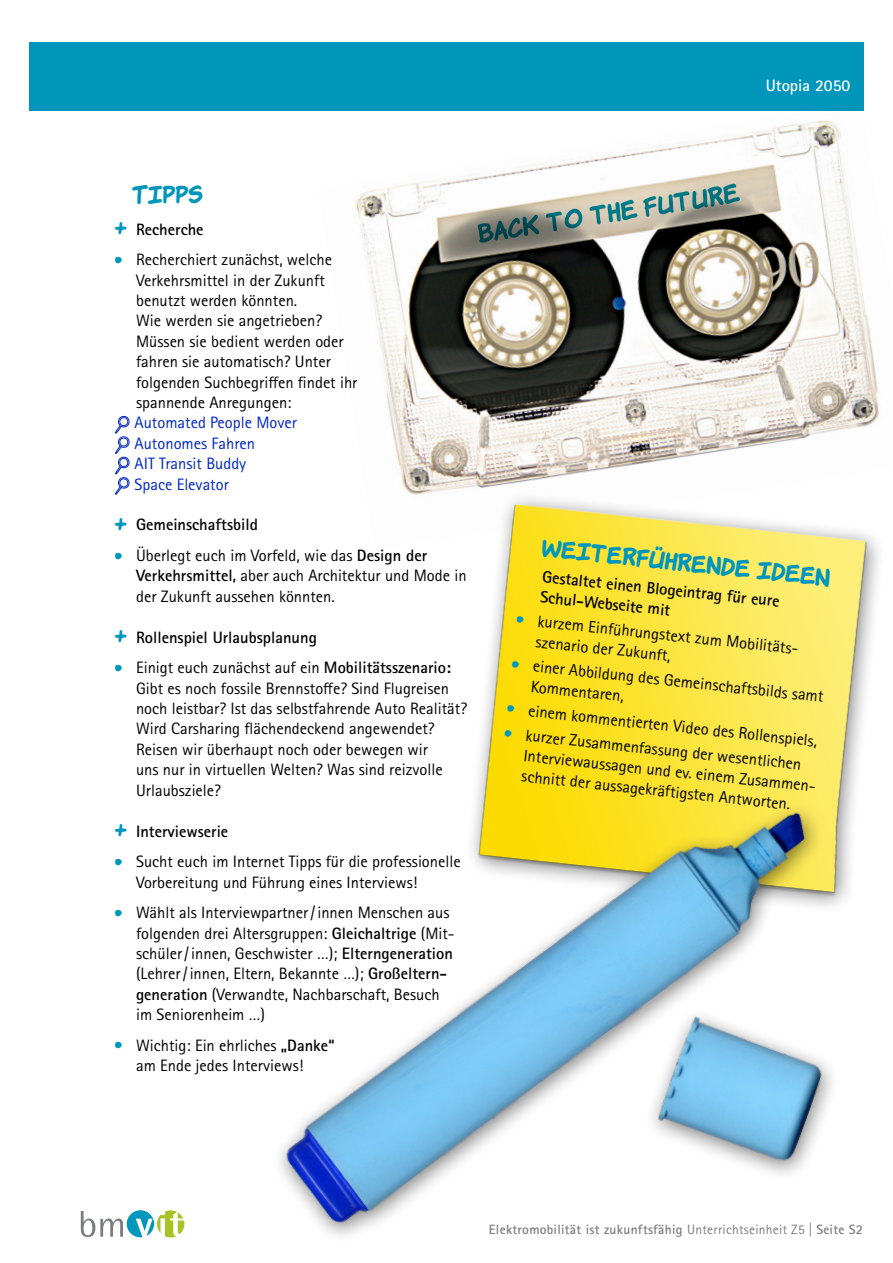
<style>
.page{position:relative;width:893px;height:1263px;background:#fff}
.page>*{position:absolute;margin:0;border:0;box-sizing:border-box;transform-origin:0 0}
.t1{font:700 22.5px "Komika Hand";letter-spacing:.01em;color:#0096bb}
.t2{font:16.5px/20.4px "Rotis Sans Serif Std";color:#000}
.t3{font:700 16.5px/20.4px "Rotis Sans Serif Std";color:#000}
.t4{font:16.5px/20.4px "Rotis Sans Serif Std";color:#0026bf}
.t5{font:700 16.5px "Rotis Sans Serif Std";color:#fff}
.t6{font:700 13.5px "Rotis Sans Serif Std";letter-spacing:.02em;color:#7b7c7e}
.s1{font-family:"Komika Hand";font-weight:400;font-size:24px;color:#0096bb}
.s2{font-family:"Komika Hand";font-size:24px;color:#0096bb}
.s3{font-weight:700}
.s4{font-weight:400}
</style>
<div class="page">
<svg style="left:81px;top:1210px;width:103px;height:27px"></svg>
<div style="left:29px;top:43px;width:834px;height:68px;background:#0096bb"></div>
<img style="left:356px;top:103px;width:523px;height:392px">
<svg style="left:478px;top:184px;width:262px;height:59px"></svg>
<img style="left:438px;top:455px;width:441px;height:300px">
<svg style="left:115px;top:415px;width:15px;height:80px"></svg>
<img style="left:279px;top:755px;width:579px;height:481px">
<img style="left:635px;top:992px;width:223px;height:218px">
<h1 class="t1" style="left:132px;top:177px;width:72px">Tipps</h1>
<p class="t3" style="left:115px;top:219px;width:90px"><span class="s1">+</span> Recherche</p>
<p class="t2" style="left:136px;top:250px;width:223px;text-indent:-21px"><span class="s2">•</span> Recherchiert zunächst, welche<br>Verkehrsmittel in der Zukunft benutzt werden könnten.<br>Wie werden sie angetrieben?<br>Müssen sie bedient werden oder fahren sie automatisch? Unter folgenden Suchbegriffen findet ihr spannende Anregungen:</p>
<p class="t4" style="left:135px;top:413px;width:164px">Automated People Mover<br>Autonomes Fahren<br>AIT Transit Buddy<br>Space Elevator</p>
<p class="t3" style="left:115px;top:514px;width:144px"><span class="s1">+</span> Gemeinschaftsbild</p>
<p class="t2" style="left:136px;top:545px;width:332px;text-indent:-21px"><span class="s2">•</span> Überlegt euch im Vorfeld, wie das <span class="s3">Design der<br>Verkehrsmittel,</span> aber auch Architektur und Mode in der Zukunft aussehen könnten.</p>
<p class="t3" style="left:115px;top:627px;width:203px"><span class="s1">+</span> Rollenspiel Urlaubsplanung</p>
<p class="t2" style="left:136px;top:658px;width:333px;text-indent:-21px"><span class="s2">•</span> Einigt euch zunächst auf ein <span class="s3">Mobilitätsszenario:<br></span>Gibt es noch fossile Brennstoffe? Sind Flugreisen noch leistbar? Ist das selbstfahrende Auto Realität?<br>Wird Carsharing flächendeckend angewendet?<br>Reisen wir überhaupt noch oder bewegen wir<br>uns nur in virtuellen Welten? Was sind reizvolle Urlaubsziele?</p>
<p class="t3" style="left:115px;top:820px;width:115px"><span class="s1">+</span> Interviewserie</p>
<p class="t2" style="left:136px;top:851px;width:326px;text-indent:-21px"><span class="s2">•</span> Sucht euch im Internet Tipps für die professionelle<br>Vorbereitung und Führung eines Interviews!</p>
<p class="t2" style="left:136px;top:902px;width:320px;text-indent:-21px"><span class="s2">•</span> Wählt als Interviewpartner/innen Menschen aus folgenden drei Altersgruppen: <span class="s3">Gleichaltrige</span> (Mit&shy;schüler/innen, Geschwister …); <span class="s3">Elterngeneration </span>(Lehrer/innen, Eltern, Bekannte …); <span class="s3">Großeltern&shy;generation</span> (Verwandte, Nachbarschaft, Besuch im Seniorenheim …)</p>
<p class="t2" style="left:136px;top:1035px;width:200px;text-indent:-21px"><span class="s2">•</span> Wichtig: Ein ehrliches <span class="s3">„Danke“ </span>am Ende jedes Interviews!</p>
<p class="t5" style="left:766px;top:75px;width:86px">Utopia 2050</p>
<h1 class="t1" style="left:543px;top:530px;width:291px;rotate:6deg">Weiterführende Ideen</h1>
<p class="t3" style="left:544px;top:566px;width:240px;rotate:6deg">Gestaltet einen Blogeintrag für eure<br>Schul-Webseite mit</p>
<p class="t2" style="left:539px;top:611px;width:265px;text-indent:-21px;rotate:6deg"><span class="s2">•</span> kurzem Einführungstext zum Mobilitäts&shy;szenario der Zukunft,</p>
<p class="t2" style="left:534px;top:656px;width:294px;text-indent:-21px;rotate:6deg"><span class="s2">•</span> einer Abbildung des Gemeinschaftsbilds samt<br>Kommentaren,</p>
<p class="t2" style="left:508px;top:698px;width:313px;rotate:6deg"><span class="s2">•</span> einem kommentierten Video des Rollenspiels,</p>
<p class="t2" style="left:527px;top:725px;width:297px;text-indent:-21px;rotate:6deg"><span class="s2">•</span> kurzer Zusammenfassung der wesentlichen<br>Interviewaussagen und ev. einem Zusammen&shy;schnitt der aussagekräftigsten Antworten.</p>
<p class="t6" style="left:489px;top:1221px;width:376px">Elektromobilität ist zukunftsfähig <span class="s4">Unterrichtseinheit Z5 |</span> Seite S2</p>
</div>
